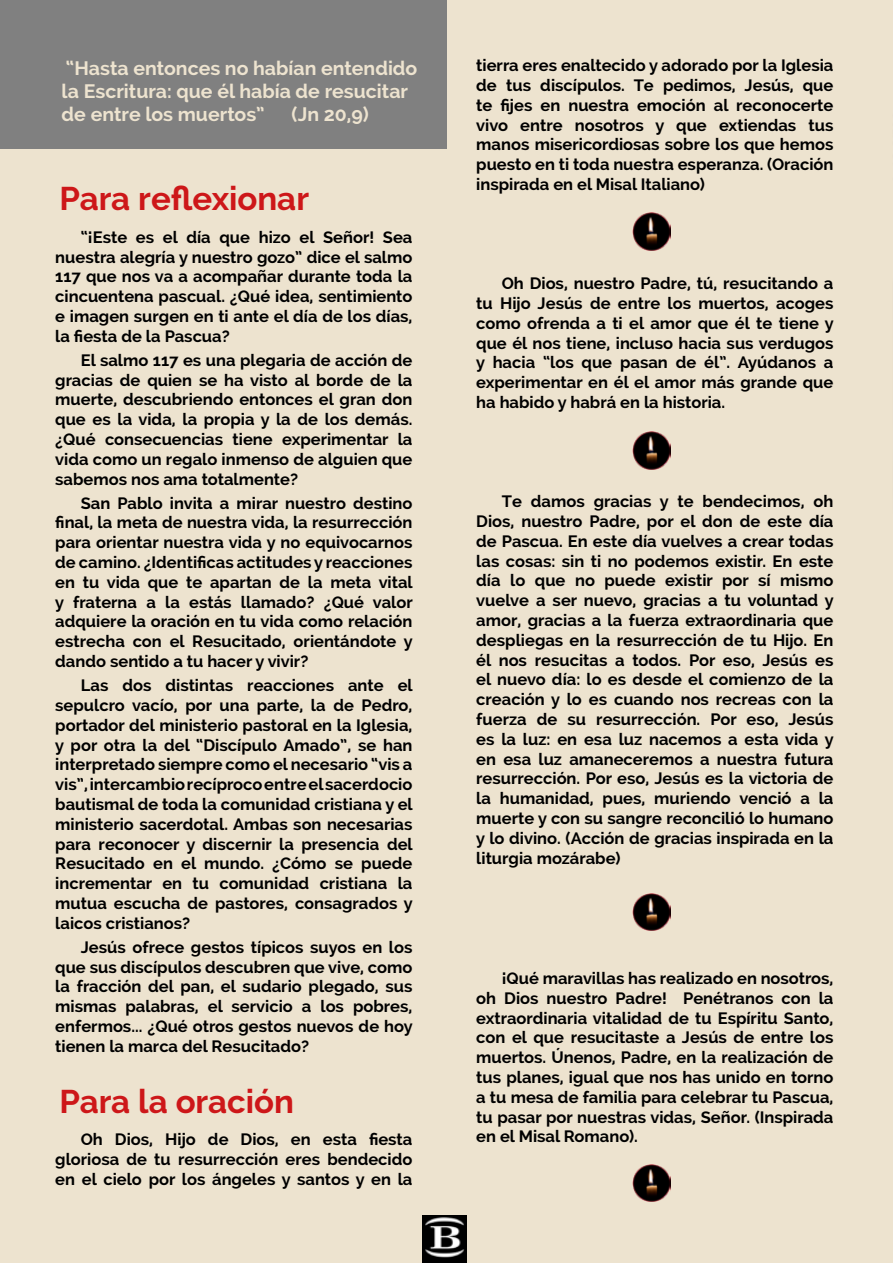
<style>
.page{position:relative;width:893px;height:1263px;background:#ede3cf}
.page>*{position:absolute;margin:0;border:0;box-sizing:border-box;transform-origin:0 0}
.t1{font:700 33px "Raleway";color:#cd1719}
.t2{font:700 19.5px/23.4px "Raleway";color:#ede3cf}
.t3{font:700 16.5px/19.8px "Raleway";color:#000;text-align:justify}
</style>
<div class="page">
<div style="left:0;top:0;width:446px;height:149px;background:#808080"></div>
<img style="left:633px;top:893px;width:38px;height:37px">
<img style="left:633px;top:432px;width:38px;height:37px">
<img style="left:633px;top:1164px;width:38px;height:38px">
<img style="left:633px;top:213px;width:38px;height:37px">
<img style="left:422px;top:1216px;width:44px;height:47px">
<p class="t2" style="left:62px;top:56px;width:357px">“Hasta entonces no habían entendido la Escritura: que él había de resucitar de entre los muertos”</p>
<p class="t2" style="left:292px;top:103px;width:79px">(Jn 20,9)</p>
<h1 class="t1" style="left:60px;top:180px;width:251px">Para reflexionar</h1>
<p class="t3" style="left:55px;top:227px;width:359px;text-indent:26px">“¡Este es el día que hizo el Señor! Sea nuestra alegría y nuestro gozo” dice el salmo 117 que nos va a acompañar durante toda la cincuentena pascual. ¿Qué idea, sentimiento e imagen surgen en ti ante el día de los días, la fiesta de la Pascua?</p>
<p class="t3" style="left:55px;top:350px;width:359px;text-indent:26px">El salmo 117 es una plegaria de acción de gracias de quien se ha visto al borde de la muerte, descubriendo entonces el gran don que es la vida, la propia y la de los demás. ¿Qué consecuencias tiene experimentar la vida como un regalo inmenso de alguien que sabemos nos ama totalmente?</p>
<p class="t3" style="left:55px;top:493px;width:359px;text-indent:26px">San Pablo invita a mirar nuestro destino final, la meta de nuestra vida, la resurrección para orientar nuestra vida y no equivocarnos de camino. ¿Identificas actitudes y reacciones en tu vida que te apartan de la meta vital y fraterna a la estás llamado? ¿Qué valor adquiere la oración en tu vida como relación estrecha con el Resucitado, orientándote y dando sentido a tu hacer y vivir?</p>
<p class="t3" style="left:55px;top:675px;width:359px;text-indent:26px">Las dos distintas reacciones ante el sepulcro vacío, por una parte, la de Pedro, portador del ministerio pastoral en la Iglesia, y por otra la del “Discípulo Amado”, se han interpretado siempre como el necesario “vis a vis”, intercambio recíproco entre el sacerdocio bautismal de toda la comunidad cristiana y el ministerio sacerdotal. Ambas son necesarias para reconocer y discernir la presencia del Resucitado en el mundo. ¿Cómo se puede incrementar en tu comunidad cristiana la mutua escucha de pastores, consagrados y laicos cristianos?</p>
<p class="t3" style="left:55px;top:937px;width:359px;text-indent:26px">Jesús ofrece gestos típicos suyos en los que sus discípulos descubren que vive, como la fracción del pan, el sudario plegado, sus mismas palabras, el servicio a los pobres, enfermos... ¿Qué otros gestos nuevos de hoy tienen la marca del Resucitado?</p>
<h1 class="t1" style="left:60px;top:1082px;width:236px">Para la oración</h1>
<p class="t3" style="left:55px;top:1129px;width:359px;text-indent:26px">Oh Dios, Hijo de Dios, en esta fiesta gloriosa de tu resurrección eres bendecido en el cielo por los ángeles y santos y en la</p>
<p class="t3" style="left:476px;top:56px;width:359px">tierra eres enaltecido y adorado por la Iglesia de tus discípulos. Te pedimos, Jesús, que te fijes en nuestra emoción al reconocerte vivo entre nosotros y que extiendas tus manos misericordiosas sobre los que hemos puesto en ti toda nuestra esperanza. (Oración inspirada en el Misal Italiano)</p>
<p class="t3" style="left:476px;top:274px;width:359px;text-indent:26px">Oh Dios, nuestro Padre, tú, resucitando a tu Hijo Jesús de entre los muertos, acoges como ofrenda a ti el amor que él te tiene y que él nos tiene, incluso hacia sus verdugos y hacia “los que pasan de él”. Ayúdanos a experimentar en él el amor más grande que ha habido y habrá en la historia.</p>
<p class="t3" style="left:476px;top:491px;width:359px;text-indent:26px">Te damos gracias y te bendecimos, oh Dios, nuestro Padre, por el don de este día de Pascua. En este día vuelves a crear todas las cosas: sin ti no podemos existir. En este día lo que no puede existir por sí mismo vuelve a ser nuevo, gracias a tu voluntad y amor, gracias a la fuerza extraordinaria que despliegas en la resurrección de tu Hijo. En él nos resucitas a todos. Por eso, Jesús es el nuevo día: lo es desde el comienzo de la creación y lo es cuando nos recreas con la fuerza de su resurrección. Por eso, Jesús es la luz: en esa luz nacemos a esta vida y en esa luz amaneceremos a nuestra futura resurrección. Por eso, Jesús es la victoria de la humanidad, pues, muriendo venció a la muerte y con su sangre reconcilió lo humano y lo divino. (Acción de gracias inspirada en la liturgia mozárabe)</p>
<p class="t3" style="left:476px;top:968px;width:359px;text-indent:26px">¡Qué maravillas has realizado en nosotros, oh Dios nuestro Padre! Penétranos con la extraordinaria vitalidad de tu Espíritu Santo, con el que resucitaste a Jesús de entre los muertos. Únenos, Padre, en la realización de tus planes, igual que nos has unido en torno a tu mesa de familia para celebrar tu Pascua, tu pasar por nuestras vidas, Señor. (Inspirada en el Misal Romano).</p>
</div>
